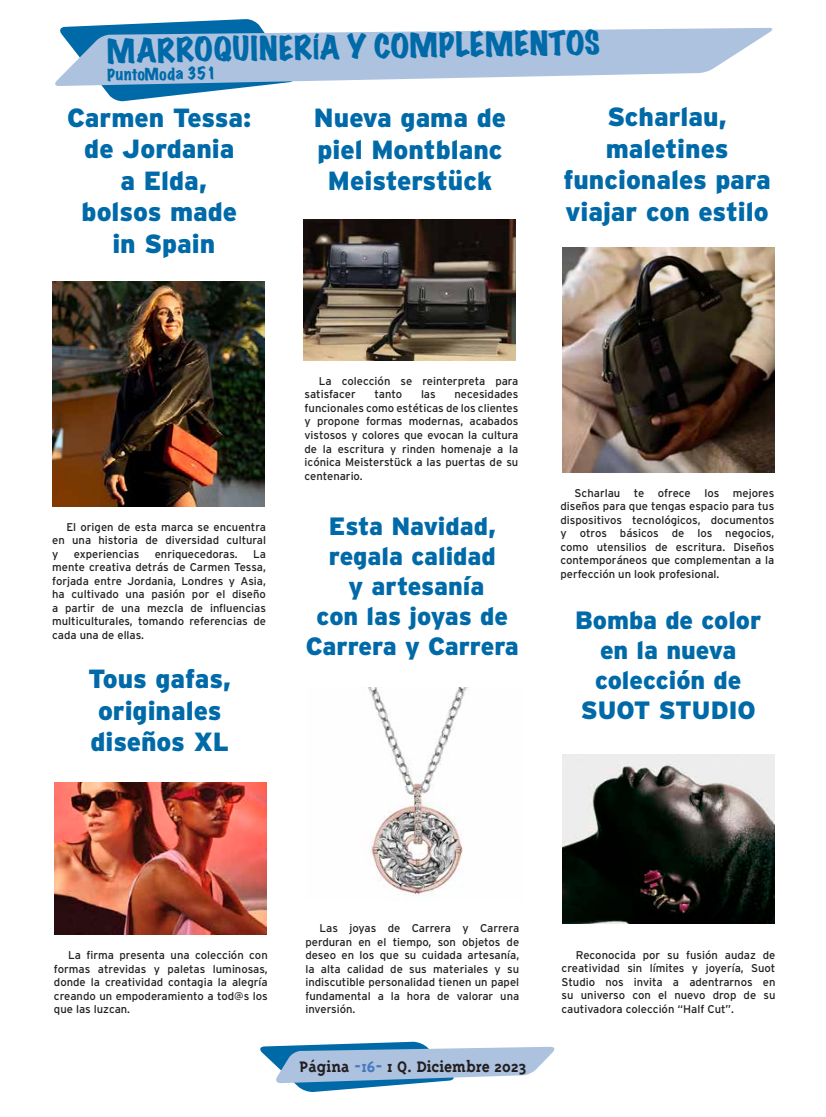
<style>
.page{position:relative;width:826px;height:1117px;background:#fff}
.page>*{position:absolute;margin:0;border:0;box-sizing:border-box;transform-origin:0 0}
.t1{font:expanded 30px "Marker Felt";color:#006aa9}
.t2{font:900 26.25px/31.5px "Interstate";color:#006aa9;text-align:center}
.t3{font:900 25px/30px "Interstate";color:#006aa9;text-align:center}
.t4{font:700 17.5px "Triplex Serif";color:#231f20}
.t5{font:expanded 15px "Marker Felt";color:#006aa9}
.t6{font:11.25px/13.5px "Interstate";color:#231f20;text-align:justify}
.s1{color:#4978bd}
</style>
<div class="page">
<svg style="left:61px;top:19px;width:200px;height:83px"></svg>
<svg style="left:55px;top:28px;width:718px;height:58px;fill:#adc2df"></svg>
<svg style="left:260px;top:1041px;width:295px;height:51px"></svg>
<img style="left:52px;top:281px;width:212px;height:225px">
<img style="left:303px;top:219px;width:212px;height:141px">
<img style="left:562px;top:247px;width:212px;height:225px">
<img style="left:54px;top:782px;width:212px;height:152px">
<img style="left:562px;top:754px;width:212px;height:168px">
<img style="left:367px;top:687px;width:101px;height:209px">
<h1 class="t1" style="left:107px;top:29px;width:494px;rotate:-1deg">MARROQUINERÍA Y COMPLEMENTOS</h1>
<h3 class="t5" style="left:107px;top:64px;width:110px;rotate:-1deg">PuntoModa 351</h3>
<h2 class="t2" style="left:67px;top:101px;width:186px">Carmen Tessa: de Jordania<br>a Elda,<br>bolsos made in Spain</h2>
<h2 class="t2" style="left:314px;top:102px;width:193px">Nueva gama de piel Montblanc<br>Meisterstück</h2>
<h2 class="t2" style="left:563px;top:101px;width:209px">Scharlau, maletines funcionales para viajar con estilo</h2>
<p class="t6" style="left:52px;top:520px;width:215px;text-indent:14px">El origen de esta marca se encuentra en una historia de diversidad cultural y</p>
<p class="t6" style="left:74px;top:547px;width:67px">experiencias</p>
<p class="t6" style="left:155px;top:547px;width:84px">enriquecedoras.</p>
<p class="t6" style="left:52px;top:547px;width:215px;text-indent:201px">La mente creativa detrás de Carmen Tessa, forjada entre Jordania, Londres y Asia, ha cultivado una pasión por el diseño a partir de una mezcla de influencias multiculturales, tomando referencias de cada una de ellas.</p>
<h2 class="t2" style="left:88px;top:662px;width:144px;text-align:left">Tous gafas, originales diseños XL</h2>
<p class="t6" style="left:304px;top:374px;width:215px;text-indent:14px">La colección se reinterpreta para satisfacer</p>
<p class="t6" style="left:304px;top:387px;width:215px;text-indent:150px">necesidades funcionales como estéticas de los clientes y propone formas modernas, acabados vistosos y colores que evocan la cultura de la escritura y rinden homenaje a la icónica Meisterstück a las puertas de su centenario.</p>
<h3 class="t3" style="left:306px;top:511px;width:215px">Esta Navidad, regala calidad<br>y artesanía<br>con las joyas de<br>Carrera y Carrera</h3>
<p class="t6" style="left:374px;top:387px;width:29px">tanto</p>
<p class="t6" style="left:421px;top:387px;width:16px">las</p>
<p class="t6" style="left:560px;top:485px;width:215px;text-indent:14px">Scharlau te ofrece los mejores diseños para que tengas espacio para tus dispositivos tecnológicos, documentos y otros básicos de los negocios, como utensilios de escritura. Diseños contemporáneos que complementan a la perfección un look profesional.</p>
<h3 class="t3" style="left:575px;top:605px;width:188px">Bomba de color en la nueva colección de<br>SUOT STUDIO</h3>
<p class="t6" style="left:54px;top:948px;width:215px;text-indent:14px">La firma presenta una colección con formas atrevidas y paletas luminosas, donde la creatividad contagia la alegría creando un empoderamiento a tod@s los que las luzcan.</p>
<p class="t6" style="left:305px;top:921px;width:215px;text-indent:14px">Las joyas de Carrera y Carrera perduran en el tiempo, son objetos de deseo en los que su cuidada artesanía, la alta calidad de sus materiales y su indiscutible personalidad tienen un papel fundamental a la hora de valorar una inversión.</p>
<h3 class="t4" style="left:300px;top:1055px;width:228px">Página <span class="s1">-16-</span> 1 Q. Diciembre 2023</h3>
<p class="t6" style="left:561px;top:947px;width:215px;text-indent:14px">Reconocida por su fusión audaz de creatividad sin límites y joyería, Suot Studio nos invita a adentrarnos en su universo con el nuevo drop de su cautivadora colección “Half Cut”.</p>
</div>
